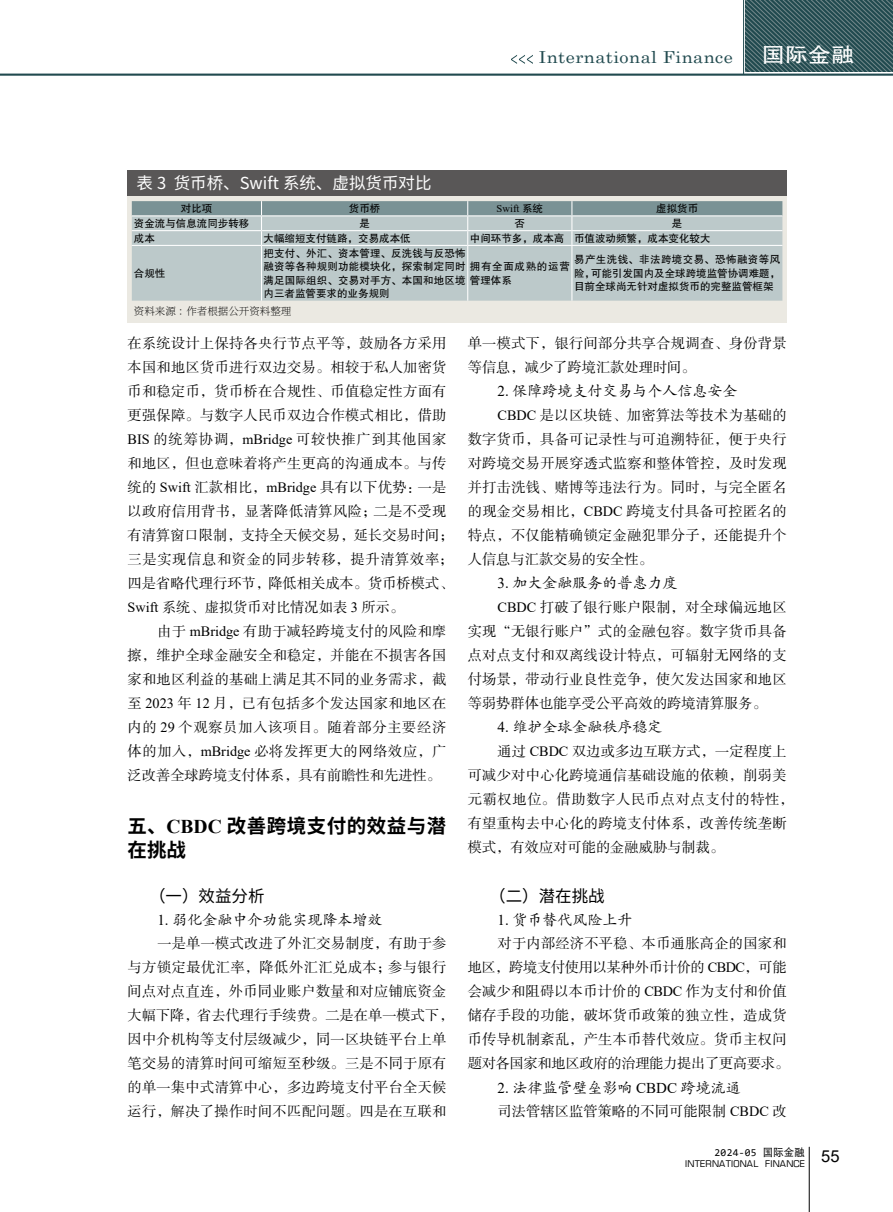
<style>
.page{position:relative;width:893px;height:1212px;background:#fff}
.page>*{position:absolute;margin:0;border:0;box-sizing:border-box;transform-origin:0 0}
.t1{font:21px "FZHTJW GB1 0";color:#fff;scale:1.1 1}
.t2{font:700 19.5px/24px "Source Han Sans CN";letter-spacing:.025em;color:#000}
.t3{font:16.5px "Century Schoolbook";letter-spacing:.025em;color:#214a4f;scale:1.1 1}
.t4{font:16.5px "Source Han Sans CN";color:#fff}
.t5{font:16.5px "Source Han Sans CN";color:#000}
.t6{font:16.5px "Arial";color:#000}
.t7{font:15px "FZKTK GBK1 0";color:#000}
.t8{font:14.25px/24px "FZSSK GBK1 0";letter-spacing:.02em;color:#000}
.t9{font:10.5px/13.5px "FZHTK GBK1 0";color:#000}
.t10{font:200 10.5px "Source Han Serif CN";color:#000}
.t11{font:10.5px "Consolas";letter-spacing:.025em;color:#000}
.t12{font:10.5px "Times New Roman";color:#000}
.t13{font:9px "Eurostile";letter-spacing:.025em;color:#000}
.s1{font-family:"FZHTK GBK1 0"}
.s2{font-family:"Times New Roman"}
.s3{font-family:"DFP Hei W5 GB"}
</style>
<div class="page">
<svg style="left:746px;top:0;width:147px;height:72px;background:#3a5d61"></svg>
<svg style="left:511px;top:55px;width:22px;height:9px"></svg>
<hr style="left:0;top:74px;width:893px;height:2px;background:#214a4f">
<hr style="left:743px;top:0;width:1px;height:74px;background:#214a4f">
<hr style="left:809px;top:1147px;width:1px;height:65px;background:#000">
<div style="left:128px;top:178px;width:659px;height:145px;background:#ebe9e2"></div>
<div style="left:128px;top:170px;width:659px;height:26px;background:#595757"></div>
<div style="left:132px;top:246px;width:650px;height:55px;background:#bcc9ca"></div>
<hr style="left:261px;top:246px;width:1px;height:55px;background:#fff">
<hr style="left:467px;top:246px;width:1px;height:55px;background:#fff">
<hr style="left:571px;top:246px;width:1px;height:55px;background:#fff">
<hr style="left:132px;top:245px;width:129px;height:1px;background:#fff">
<hr style="left:261px;top:245px;width:207px;height:1px;background:#fff">
<hr style="left:468px;top:245px;width:104px;height:1px;background:#fff">
<hr style="left:572px;top:245px;width:210px;height:1px;background:#fff">
<svg style="left:132px;top:201px;width:650px;height:44px;background:#a9b9bb"></svg>
<hr style="left:132px;top:215px;width:129px;height:1px;background:#fff">
<hr style="left:261px;top:215px;width:207px;height:1px;background:#fff">
<hr style="left:468px;top:215px;width:104px;height:1px;background:#fff">
<hr style="left:572px;top:215px;width:210px;height:1px;background:#fff">
<p class="t4" style="left:137px;top:174px;width:297px">表 3 货币桥、Swift 系统、虚拟货币对比</p>
<p class="t3" style="left:539px;top:43px;width:178px">International Finance</p>
<h1 class="t1" style="left:762px;top:43px;width:85px">国际金融</h1>
<p class="t9" style="left:181px;top:202px;width:33px">对比项</p>
<p class="t9" style="left:349px;top:202px;width:33px">货币桥</p>
<p class="t12" style="left:497px;top:201px;width:48px">Swift <span class="s1">系统</span></p>
<p class="t9" style="left:656px;top:202px;width:43px">虚拟货币</p>
<p class="t9" style="left:134px;top:217px;width:117px">资金流与信息流同步转移</p>
<p class="t9" style="left:359px;top:217px;width:12px">是</p>
<p class="t9" style="left:515px;top:217px;width:12px">否</p>
<p class="t9" style="left:672px;top:217px;width:12px">是</p>
<p class="t9" style="left:134px;top:232px;width:22px">成本</p>
<p class="t9" style="left:264px;top:232px;width:148px">大幅缩短支付链路，交易成本低</p>
<p class="t9" style="left:470px;top:232px;width:242px">中间环节多，成本高 币值波动频繁，成本变化较大</p>
<p class="t9" style="left:134px;top:267px;width:33px">合规性</p>
<p class="t9" style="left:264px;top:247px;width:308px">把支付、外汇、资本管理、反洗钱与反恐怖<br>融资等各种规则功能模块化，探索制定同时拥有全面成熟的运营满足国际组织、交易对手方、本国和地区境管理体系<br>内三者监管要求的业务规则</p>
<p class="t9" style="left:574px;top:253px;width:208px;text-align:justify">易产生洗钱、非法跨境交易、恐怖融资等风险，可能引发国内及全球跨境监管协调难题，目前全球尚无针对虚拟货币的完整监管框架</p>
<p class="t10" style="left:134px;top:306px;width:159px">资料来源：作者根据公开资料整理</p>
<p class="t8" style="left:128px;top:331px;width:328px">在系统设计上保持各央行节点平等，鼓励各方采用本国和地区货币进行双边交易。相较于私人加密货币和稳定币，货币桥在合规性、币值稳定性方面有更强保障。与数字人民币双边合作模式相比，借助<br><span class="s2">BIS</span> 的统筹协调，<span class="s2">mBridge</span> 可较快推广到其他国家和地区，但也意味着将产生更高的沟通成本。与传统的 <span class="s2">Swift</span> 汇款相比，<span class="s2">mBridge</span> 具有以下优势：一是以政府信用背书，显著降低清算风险；二是不受现有清算窗口限制，支持全天候交易，延长交易时间；三是实现信息和资金的同步转移，提升清算效率；四是省略代理行环节，降低相关成本。货币桥模式、<br><span class="s2">Swift</span> 系统、虚拟货币对比情况如表 <span class="s2">3</span> 所示。</p>
<p class="t8" style="left:128px;top:619px;width:320px;text-align:justify;text-indent:30px">由于 <span class="s2">mBridge</span> 有助于减轻跨境支付的风险和摩擦，维护全球金融安全和稳定，并能在不损害各国家和地区利益的基础上满足其不同的业务需求，截至 <span class="s2">2023</span> 年 <span class="s2">12</span> 月，已有包括多个发达国家和地区在内的 <span class="s2">29</span> 个观察员加入该项目。随着部分主要经济体的加入，<span class="s2">mBridge</span> 必将发挥更大的网络效应，广泛改善全球跨境支付体系，具有前瞻性和先进性。</p>
<h2 class="t2" style="left:128px;top:814px;width:320px">五、<span class="s2">CBDC</span> 改善跨境支付的效益与潜在挑战</h2>
<p class="t5" style="left:149px;top:887px;width:117px">（一）效益分析</p>
<p class="t7" style="left:157px;top:911px;width:226px"><span class="s2">1.</span> 弱化金融中介功能实现降本增效</p>
<p class="t8" style="left:128px;top:931px;width:328px;text-indent:30px">一是单一模式改进了外汇交易制度，有助于参与方锁定最优汇率，降低外汇汇兑成本；参与银行间点对点直连，外币同业账户数量和对应铺底资金大幅下降，省去代理行手续费。二是在单一模式下，因中介机构等支付层级减少，同一区块链平台上单笔交易的清算时间可缩短至秒级。三是不同于原有的单一集中式清算中心，多边跨境支付平台全天候运行，解决了操作时间不匹配问题。四是在互联和</p>
<p class="t8" style="left:468px;top:331px;width:320px">单一模式下，银行间部分共享合规调查、身份背景等信息，减少了跨境汇款处理时间。</p>
<p class="t7" style="left:497px;top:383px;width:241px"><span class="s2">2.</span> 保障跨境支付交易与个人信息安全</p>
<p class="t8" style="left:468px;top:403px;width:320px;text-align:justify;text-indent:30px"><span class="s2">CBDC</span> 是以区块链、加密算法等技术为基础的数字货币，具备可记录性与可追溯特征，便于央行对跨境交易开展穿透式监察和整体管控，及时发现并打击洗钱、赌博等违法行为。同时，与完全匿名的现金交易相比，<span class="s2">CBDC</span> 跨境支付具备可控匿名的特点，不仅能精确锁定金融犯罪分子，还能提升个人信息与汇款交易的安全性。</p>
<p class="t7" style="left:497px;top:575px;width:181px"><span class="s2">3.</span> 加大金融服务的普惠力度</p>
<p class="t8" style="left:468px;top:595px;width:320px;text-align:justify;text-indent:30px"><span class="s2">CBDC</span> 打破了银行账户限制，对全球偏远地区实现“无银行账户”式的金融包容。数字货币具备点对点支付和双离线设计特点，可辐射无网络的支付场景，带动行业良性竞争，使欠发达国家和地区等弱势群体也能享受公平高效的跨境清算服务。</p>
<p class="t7" style="left:497px;top:719px;width:166px"><span class="s2">4.</span> 维护全球金融秩序稳定</p>
<p class="t8" style="left:468px;top:739px;width:327px;text-indent:30px">通过 <span class="s2">CBDC</span> 双边或多边互联方式，一定程度上可减少对中心化跨境通信基础设施的依赖，削弱美元霸权地位。借助数字人民币点对点支付的特性，有望重构去中心化的跨境支付体系，改善传统垄断模式，有效应对可能的金融威胁与制裁。</p>
<p class="t5" style="left:489px;top:887px;width:117px">（二）潜在挑战</p>
<p class="t7" style="left:497px;top:911px;width:136px"><span class="s2">1.</span> 货币替代风险上升</p>
<p class="t8" style="left:468px;top:931px;width:323px;text-indent:30px">对于内部经济不平稳、本币通胀高企的国家和地区，跨境支付使用以某种外币计价的 <span class="s2">CBDC</span>，可能会减少和阻碍以本币计价的 <span class="s2">CBDC</span> 作为支付和价值储存手段的功能，破坏货币政策的独立性，造成货币传导机制紊乱，产生本币替代效应。货币主权问题对各国家和地区政府的治理能力提出了更高要求。</p>
<p class="t7" style="left:497px;top:1079px;width:245px"><span class="s2">2.</span> 法律监管壁垒影响 <span class="s2">CBDC</span> 跨境流通</p>
<p class="t8" style="left:497px;top:1099px;width:291px">司法管辖区监管策略的不同可能限制 <span class="s2">CBDC</span> 改</p>
<p class="t11" style="left:715px;top:1145px;width:92px">2024-05 <span class="s3">国际金融</span></p>
<p class="t13" style="left:685px;top:1158px;width:121px">INTERNATIONAL FINANCE</p>
<p class="t6" style="left:821px;top:1145px;width:20px">55</p>
</div>
